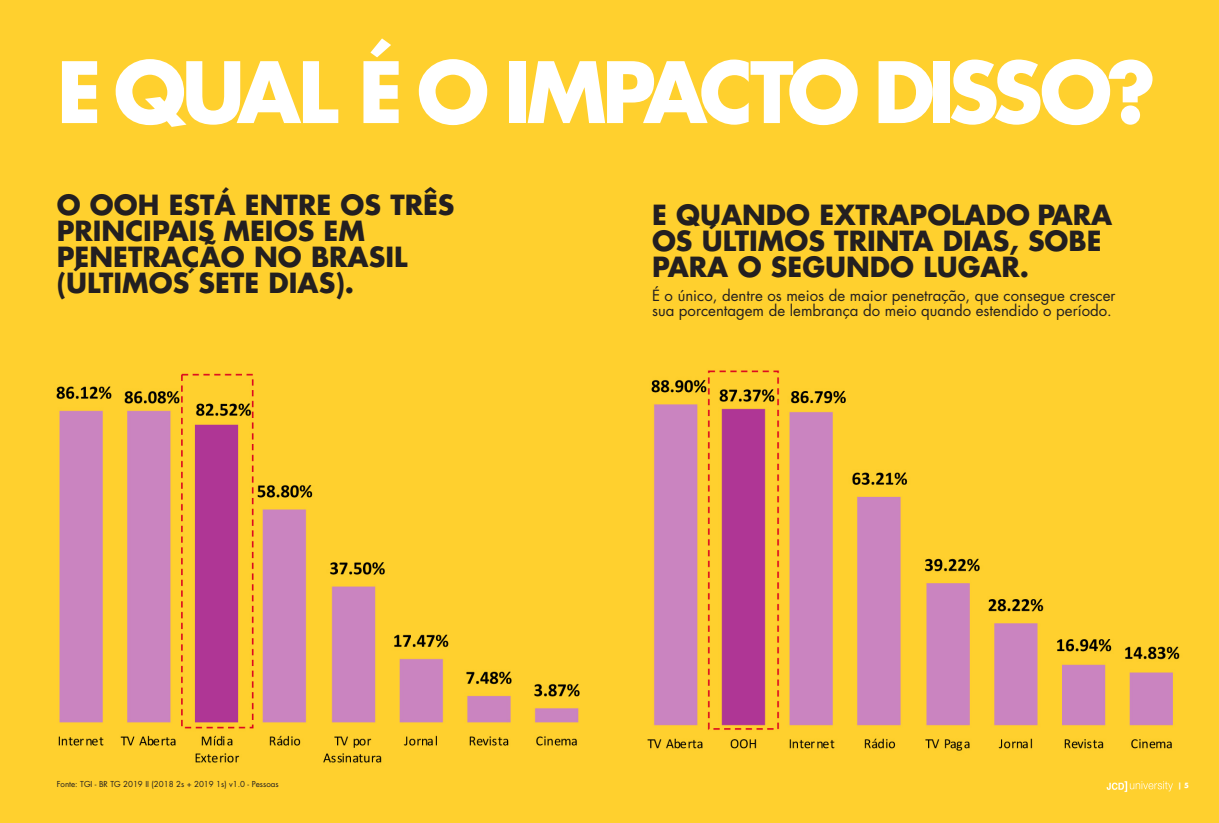
<style>
.page{position:relative;width:1219px;height:823px;background:#fff}
.page>*{position:absolute;margin:0;border:0;box-sizing:border-box;transform-origin:0 0}
.t1{font:700 82px "Futura";letter-spacing:-.08em;color:#fff}
.t2{font:700 27px/26px "Futura";color:#231f20}
.t3{font:15px "Futura";color:#231f20}
.t4{font:8px "Futura";color:#231f20}
.t5{font:700 7px "Futura";color:#fff}
</style>
<div class="page">
<img style="left:0;top:0;width:1219px;height:822px">
<img style="left:1104px;top:778px;width:72px;height:15px">
<p class="t1" style="left:57px;top:38px;width:1101px">E QUAL É O IMPACTO DISSO?</p>
<p class="t2" style="left:57px;top:191px;width:399px">O OOH ESTÁ ENTRE OS TRÊS</p>
<p class="t2" style="left:57px;top:217px;width:310px">PRINCIPAIS MEIOS EM</p>
<p class="t2" style="left:57px;top:243px;width:352px">PENETRAÇÃO NO BRASIL</p>
<p class="t2" style="left:57px;top:269px;width:299px">(ÚLTIMOS SETE DIAS).</p>
<p class="t2" style="left:652px;top:202px;width:462px">E QUANDO EXTRAPOLADO PARA</p>
<p class="t2" style="left:652px;top:228px;width:451px">OS ÚLTIMOS TRINTA DIAS, SOBE<br>PARA O SEGUNDO LUGAR.</p>
<p class="t3" style="left:652px;top:286px;width:465px">É o único, dentre os meios de maior penetração, que consegue crescer</p>
<p class="t3" style="left:652px;top:301px;width:461px">sua porcentagem de lembrança do meio quando estendido o período.</p>
<p class="t4" style="left:57px;top:778px;width:223px">Fonte: TGI - BR TG 2019 II (2018 2s + 2019 1s) v1.0 - Pessoas</p>
<p class="t5" style="left:1178px;top:780px;width:13px">| 5</p>
</div>
